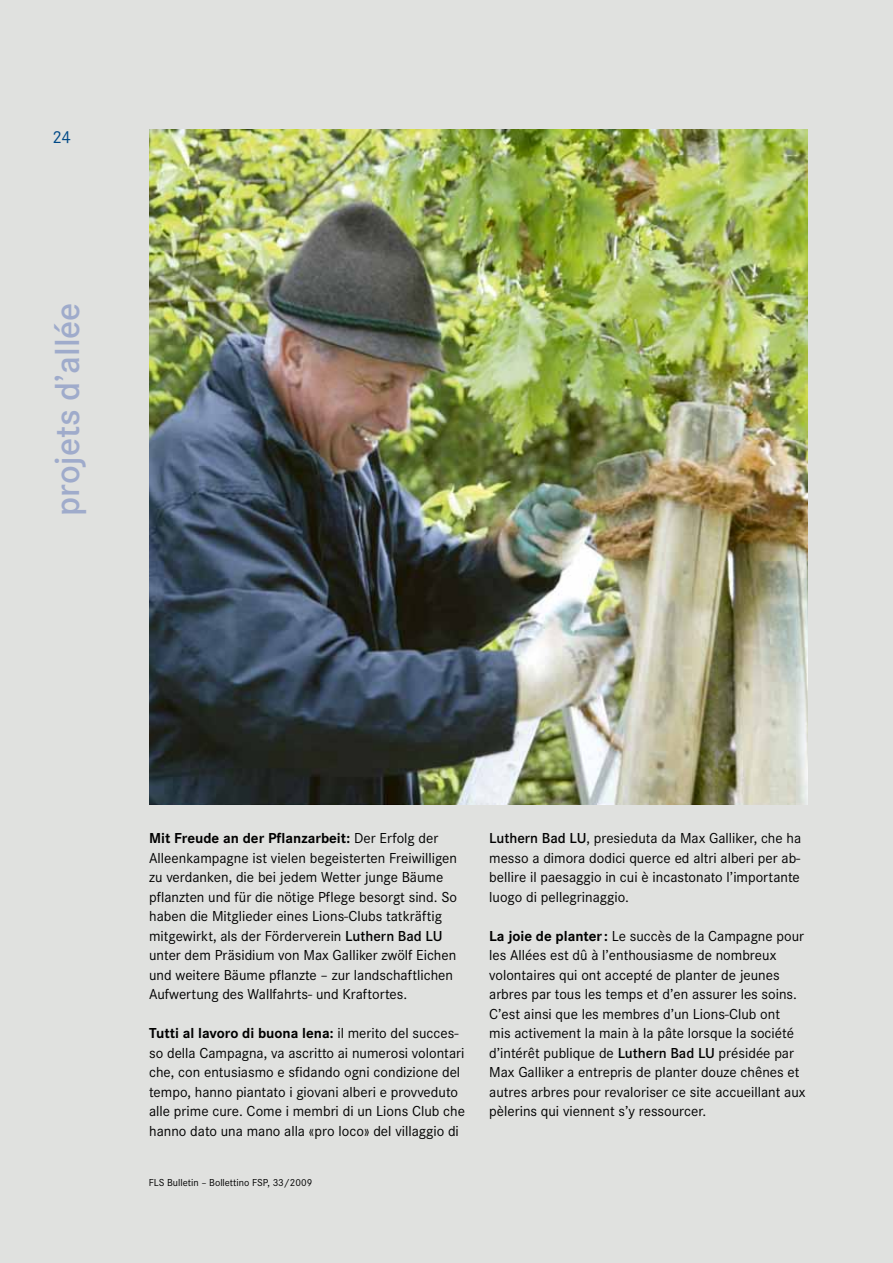
<style>
.page{position:relative;width:893px;height:1263px;background:#e0e1df}
.page>*{position:absolute;margin:0;border:0;box-sizing:border-box;transform-origin:0 0}
.t1{font:600 36px "Corporate S";color:#9fabcb}
.t2{font:18px "Corporate S";color:#004987}
.t3{font:15px/19.5px "Corporate S";color:#000}
.t4{font:10.5px "Corporate S";color:#000}
.s1{font-weight:700}
.s2{font-weight:600}
</style>
<div class="page">
<img style="left:149px;top:129px;width:659px;height:675px">
<p class="t2" style="left:53px;top:126px;width:20px">24</p>
<h1 class="t1" style="left:47px;top:516px;width:215px;rotate:-90deg">projets d’allée</h1>
<p class="t3" style="left:149px;top:829px;width:309px"><span class="s1">Mit Freude an der Pflanzarbeit:</span> Der Erfolg der Alleenkampagne ist vielen begeisterten Freiwilligen zu verdanken, die bei jedem Wetter junge Bäume pflanzten und für die nötige Pflege besorgt sind. So haben die Mitglieder eines Lions-Clubs tatkräftig mitgewirkt, als der Förderverein <span class="s2">Luthern Bad LU </span>unter dem Präsidium von Max Galliker zwölf Eichen und weitere Bäume pflanzte – zur landschaftlichen Aufwertung des Wallfahrts- und Kraftortes.</p>
<p class="t3" style="left:149px;top:1024px;width:317px"><span class="s1">Tutti al lavoro di buona lena:</span> il merito del succes&shy;so della Campagna, va ascritto ai numerosi volontari che, con entusiasmo e sfidando ogni condizione del tempo, hanno piantato i giovani alberi e provveduto alle prime cure. Come i membri di un Lions Club che hanno dato una mano alla «pro loco» del villaggio di</p>
<p class="t4" style="left:149px;top:1176px;width:165px">FLS Bulletin – Bollettino FSP, 33/2009</p>
<p class="t3" style="left:489px;top:829px;width:313px;text-align:justify"><span class="s2">Luthern Bad LU</span>, presieduta da Max Galliker, che ha messo a dimora dodici querce ed altri alberi per ab&shy;bellire il paesaggio in cui è incastonato l’importante luogo di pellegrinaggio.</p>
<p class="t3" style="left:489px;top:926px;width:318px"><span class="s1">La joie de planter:</span> Le succès de la Campagne pour les Allées est dû à l’enthousiasme de nombreux volontaires qui ont accepté de planter de jeunes arbres par tous les temps et d’en assurer les soins.<br>C’est ainsi que les membres d’un Lions-Club ont<br>mis activement la main à la pâte lorsque la société d’intérêt publique de <span class="s2">Luthern Bad LU</span> présidée par Max Galliker a entrepris de planter douze chênes et autres arbres pour revaloriser ce site accueillant aux pèlerins qui viennent s’y ressourcer.</p>
</div>
